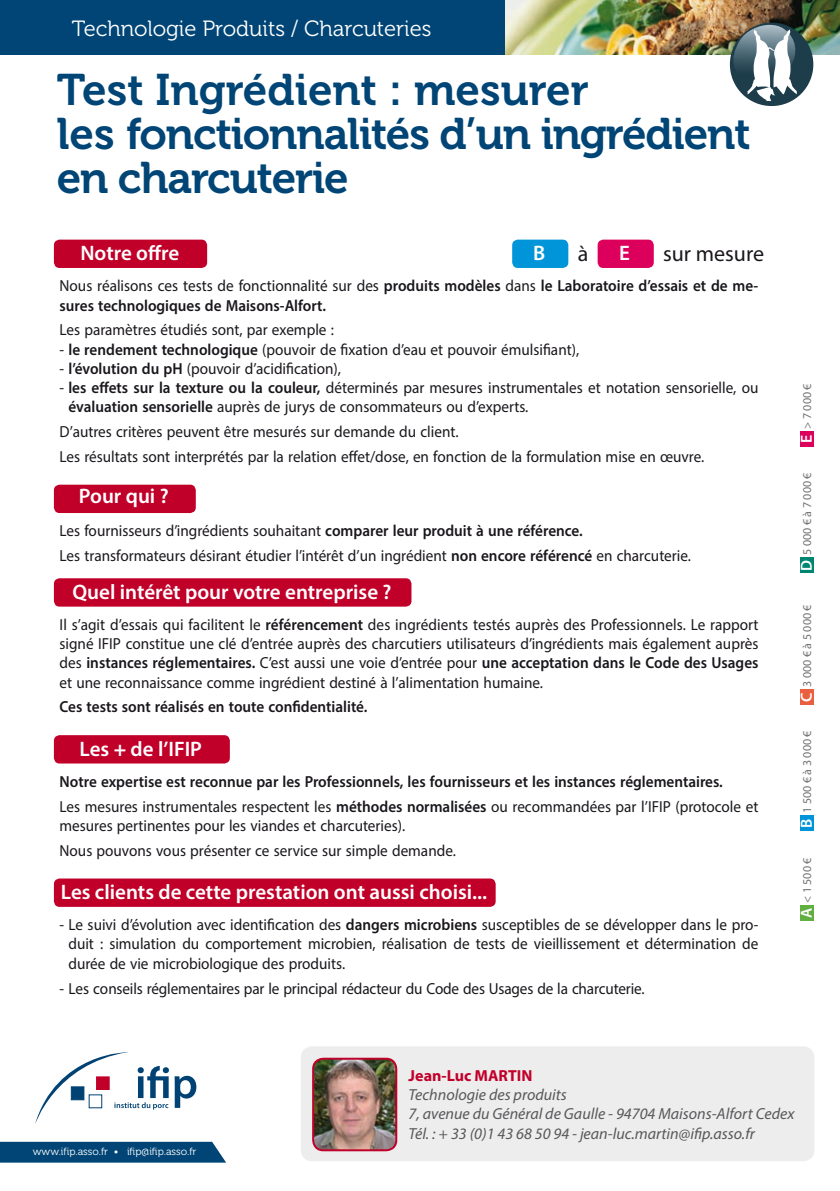
<style>
.page{position:relative;width:840px;height:1191px;background:#fff}
.page>*{position:absolute;margin:0;border:0;box-sizing:border-box;transform-origin:0 0}
.t1{font:44px/44px "Museo 700";letter-spacing:-.025em;color:#004575}
.t2{font:22px "Museo 300";color:#fff}
.t3{font:22px "Myriad Pro";color:#1a171c}
.t4{font:600 21px "Myriad Pro";color:#fff}
.t5{font:16px/19.2px "Myriad Pro";color:#1a171c;scale:.95 1}
.t6{font:600 16px/19.2px "Myriad Pro";color:#1a171c;scale:.95 1}
.t7{font:italic 16px/19.2px "Myriad Pro";color:#58585a}
.t8{font:700 16px "Myriad Pro";color:#c1002a}
.t9{font:12px "Myriad Pro";color:#707173}
.t10{font:10.4px "Museo 300";color:#fff}
.s1{font-weight:400}
.s2{font-weight:600}
.s3{font-weight:700}
.s4{font-weight:600;font-size:16px;color:#fff}
</style>
<div class="page">
<div style="left:0;top:0;width:839px;height:55px;background:#004575"></div>
<img style="left:505px;top:0;width:334px;height:55px">
<svg style="left:0;top:1141px;width:226px;height:21px;background:#11517e"></svg>
<svg style="left:35px;top:1052px;width:161px;height:72px"></svg>
<div style="left:799px;top:905px;width:13px;height:15px;background:#62af41"></div>
<div style="left:799px;top:815px;width:13px;height:15px;background:#0095d8"></div>
<div style="left:799px;top:689px;width:13px;height:15px;background:#e95f40"></div>
<div style="left:799px;top:557px;width:13px;height:15px;background:#008572"></div>
<div style="left:799px;top:431px;width:13px;height:15px;background:#dc005c"></div>
<div style="left:300px;top:1046px;width:514px;height:115px;background:#ededee;border-radius:11px"></div>
<img style="left:313px;top:1060px;width:83px;height:90px">
<div style="left:312px;top:1057px;width:85px;height:94px;border:2px solid #c1002a;border-radius:10px"></div>
<div style="left:54px;top:240px;width:153px;height:28px;background:#c1002a;border-radius:6px"></div>
<div style="left:512px;top:240px;width:56px;height:28px;background:#0095d8;border-radius:6px"></div>
<div style="left:597px;top:240px;width:56px;height:28px;background:#dc005c;border-radius:6px"></div>
<div style="left:54px;top:484px;width:142px;height:29px;background:#c1002a;border-radius:6px"></div>
<div style="left:54px;top:578px;width:357px;height:28px;background:#c1002a;border-radius:6px"></div>
<div style="left:54px;top:735px;width:176px;height:28px;background:#c1002a;border-radius:6px"></div>
<div style="left:54px;top:878px;width:441px;height:29px;background:#c1002a;border-radius:6px"></div>
<div style="left:729px;top:23px;width:83px;height:83px;background:#1e3d4a;border-radius:50%"></div>
<svg style="left:727px;top:25px;width:71px;height:76px"></svg>
<h2 class="t2" style="left:72px;top:17px;width:361px">Technologie Produits / Charcuteries</h2>
<h1 class="t1" style="left:57px;top:68px;width:695px">Test Ingrédient : mesurer<br>les fonctionnalités d’un ingrédient en charcuterie</h1>
<h3 class="t4" style="left:80px;top:240px;width:100px">Notre offre</h3>
<h3 class="t4" style="left:532px;top:240px;width:14px">B</h3>
<h2 class="t3" style="left:577px;top:240px;width:12px">à</h2>
<h3 class="t4" style="left:618px;top:240px;width:12px">E</h3>
<h2 class="t3" style="left:662px;top:240px;width:102px">sur mesure</h2>
<p class="t6" style="left:60px;top:276px;width:736px"><span class="s1">Nous réalisons ces tests de fonctionnalité sur des</span> produits modèles <span class="s1">dans</span> le Laboratoire d’essais et de me&shy;sures technologiques de Maisons-Alfort.</p>
<p class="t5" style="left:60px;top:320px;width:290px">Les paramètres étudiés sont, par exemple :</p>
<p class="t5" style="left:60px;top:339px;width:548px">- <span class="s2">le rendement technologique</span> (pouvoir de fixation d’eau et pouvoir émulsifiant),</p>
<p class="t5" style="left:60px;top:358px;width:297px">- <span class="s2">l’évolution du pH</span> (pouvoir d’acidification),</p>
<p class="t5" style="left:68px;top:378px;width:727px;text-indent:-9px">- <span class="s2">les effets sur la texture ou la couleur,</span> déterminés par mesures instrumentales et notation sensorielle, ou <span class="s2">évaluation sensorielle</span> auprès de jurys de consommateurs ou d’experts.</p>
<p class="t5" style="left:60px;top:419px;width:679px;line-height:24.8px">D’autres critères peuvent être mesurés sur demande du client.<br>Les résultats sont interprétés par la relation effet/dose, en fonction de la formulation mise en œuvre.</p>
<h3 class="t4" style="left:79px;top:483px;width:91px">Pour qui ?</h3>
<p class="t5" style="left:60px;top:518px;width:665px;line-height:24.8px">Les fournisseurs d’ingrédients souhaitant <span class="s2">comparer leur produit à une référence.<br></span>Les transformateurs désirant étudier l’intérêt d’un ingrédient <span class="s2">non encore référencé</span> en charcuterie.</p>
<h3 class="t4" style="left:72px;top:578px;width:320px">Quel intérêt pour votre entreprise ?</h3>
<p class="t5" style="left:60px;top:615px;width:736px;text-align:justify">Il s’agit d’essais qui facilitent le <span class="s2">référencement</span> des ingrédients testés auprès des Professionnels. Le rapport signé IFIP constitue une clé d’entrée auprès des charcutiers utilisateurs d’ingrédients mais également auprès des <span class="s2">instances réglementaires.</span> C’est aussi une voie d’entrée pour <span class="s2">une acceptation dans le Code des Usages </span>et une reconnaissance comme ingrédient destiné à l’alimentation humaine.</p>
<p class="t6" style="left:60px;top:697px;width:325px">Ces tests sont réalisés en toute confidentialité.</p>
<h3 class="t4" style="left:80px;top:735px;width:124px">Les <span class="s3">+</span> de l’IFIP</h3>
<p class="t6" style="left:60px;top:768px;width:736px;line-height:24.8px">Notre expertise est reconnue par les Professionnels, les fournisseurs et les instances réglementaires.<br><span class="s1">Les mesures instrumentales respectent les</span> méthodes normalisées <span class="s1">ou recommandées par l’IFIP (protocole et</span></p>
<p class="t5" style="left:60px;top:813px;width:418px;line-height:24.8px">mesures pertinentes pour les viandes et charcuteries).<br>Nous pouvons vous présenter ce service sur simple demande.</p>
<h3 class="t4" style="left:61px;top:878px;width:427px">Les clients de cette prestation ont aussi choisi...</h3>
<p class="t5" style="left:68px;top:915px;width:727px;text-align:justify;text-indent:-9px">- Le suivi d’évolution avec identification des <span class="s2">dangers microbiens</span> susceptibles de se développer dans le pro&shy;duit : simulation du comportement microbien, réalisation de tests de vieillissement et détermination de durée de vie microbiologique des produits.</p>
<p class="t5" style="left:60px;top:978px;width:617px">- Les conseils réglementaires par le principal rédacteur du Code des Usages de la charcuterie.</p>
<p class="t9" style="left:799px;top:443px;width:61px;rotate:-90deg"><span class="s4">E</span> &gt; 7 000 €</p>
<p class="t9" style="left:799px;top:570px;width:100px;rotate:-90deg"><span class="s4">D</span> 5 000 € à 7 000 €</p>
<p class="t9" style="left:799px;top:702px;width:99px;rotate:-90deg"><span class="s4">C</span> 3 000 € à 5 000 €</p>
<p class="t9" style="left:799px;top:827px;width:99px;rotate:-90deg"><span class="s4">B</span> 1 500 € à 3 000 €</p>
<p class="t9" style="left:799px;top:918px;width:62px;rotate:-90deg"><span class="s4">A</span> &lt; 1 500 €</p>
<p class="t10" style="left:33px;top:1146px;width:165px">www.ifip.asso.fr • ifip@ifip.asso.fr</p>
<p class="t8" style="left:408px;top:1065px;width:125px">Jean-Luc MARTIN</p>
<p class="t7" style="left:408px;top:1085px;width:387px">Technologie des produits<br>7, avenue du Général de Gaulle - 94704 Maisons-Alfort Cedex<br>Tél. : + 33 (0)1 43 68 50 94 - jean-luc.martin@ifip.asso.fr</p>
</div>
